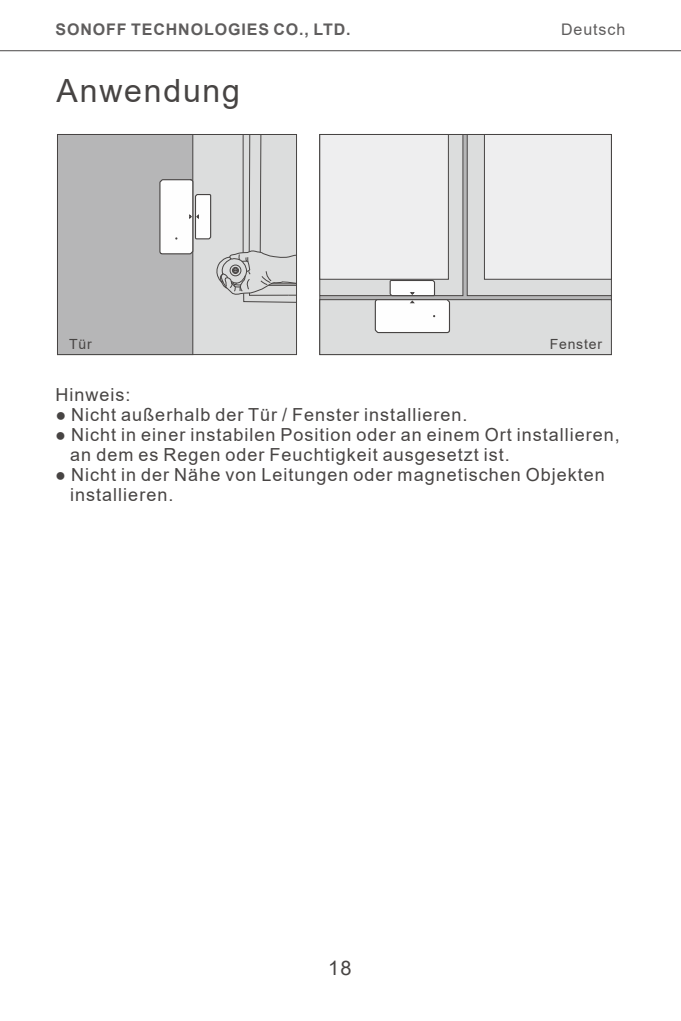
<style>
.page{position:relative;width:681px;height:1021px;background:#fff}
.page>*{position:absolute;margin:0;border:0;box-sizing:border-box;transform-origin:0 0}
.t1{font:32px "Arial";letter-spacing:.055em;color:#474443}
.t2{font:20px "Arial";color:#474443}
.t3{font:18px/20px "Arial";letter-spacing:.055em;color:#474443}
.t4{font:700 16px "Arial";letter-spacing:.055em;color:#5f5d5d}
.t5{font:16px "Arial";letter-spacing:.055em;color:#5f5d5d}
.t6{font:14px "Arial";letter-spacing:.055em;color:#474443}
</style>
<div class="page">
<div style="left:319px;top:300px;width:292px;height:54px;background:#dcdddd"></div>
<div style="left:319px;top:299px;width:292px;height:56px;border:1px solid #474443"></div>
<div style="left:467px;top:134px;width:144px;height:161px;background:#dcdddd"></div>
<div style="left:466px;top:134px;width:145px;height:162px;border:1px solid #474443"></div>
<div style="left:319px;top:134px;width:143px;height:161px;background:#dcdddd"></div>
<div style="left:319px;top:134px;width:144px;height:162px;border:1px solid #474443"></div>
<div style="left:57px;top:134px;width:239px;height:220px;background:#dcdddd"></div>
<div style="left:57px;top:134px;width:136px;height:220px;background:#b6b6b7"></div>
<div style="left:57px;top:134px;width:136px;height:221px;border:1px solid #474443"></div>
<hr style="left:242px;top:134px;width:2px;height:119px;background:#474443">
<hr style="left:248px;top:134px;width:2px;height:118px;background:#474443">
<hr style="left:259px;top:134px;width:2px;height:118px;background:#474443">
<div style="left:319px;top:134px;width:129px;height:145px;background:#eeeeef"></div>
<div style="left:319px;top:134px;width:129px;height:145px;border:1px solid #474443"></div>
<div style="left:484px;top:134px;width:127px;height:145px;background:#eeeeef"></div>
<div style="left:484px;top:134px;width:127px;height:145px;border:1px solid #474443"></div>
<svg style="left:159px;top:178px;width:138px;height:125px"></svg>
<svg style="left:374px;top:279px;width:76px;height:55px;background:#e0dfdf"></svg>
<hr style="left:0;top:50px;width:680px;height:1px;background:#5f5d5d">
<p class="t4" style="left:55px;top:18px;width:296px">SONOFF TECHNOLOGIES CO., LTD.</p>
<p class="t5" style="left:561px;top:18px;width:66px">Deutsch</p>
<h1 class="t1" style="left:57px;top:69px;width:185px">Anwendung</h1>
<p class="t6" style="left:69px;top:334px;width:24px">Tür</p>
<p class="t6" style="left:549px;top:334px;width:54px">Fenster</p>
<p class="t3" style="left:55px;top:384px;width:77px">Hinweis:</p>
<p class="t3" style="left:55px;top:404px;width:413px">● Nicht außerhalb der Tür / Fenster installieren.</p>
<p class="t3" style="left:70px;top:424px;width:551px;text-indent:-15px">● Nicht in einer instabilen Position oder an einem Ort installieren, an dem es Regen oder Feuchtigkeit ausgesetzt ist.</p>
<p class="t3" style="left:70px;top:464px;width:536px;text-indent:-15px">● Nicht in der Nähe von Leitungen oder magnetischen Objekten installieren.</p>
<p class="t2" style="left:328px;top:954px;width:25px">18</p>
</div>
